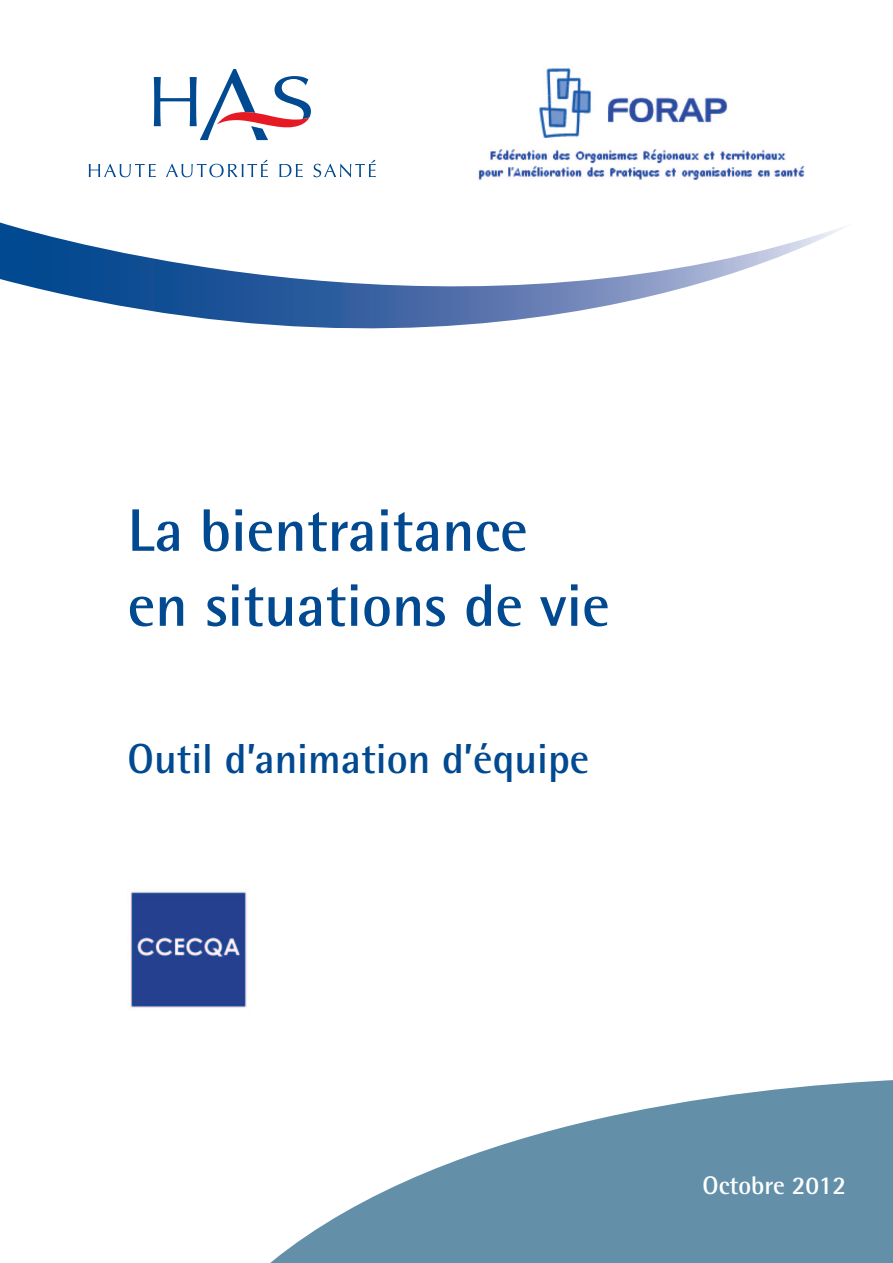
<style>
.page{position:relative;width:893px;height:1263px;background:#fff}
.page>*{position:absolute;margin:0;border:0;box-sizing:border-box;transform-origin:0 0}
.texte_courant{font:700 60px/75px "Rotis Semi Sans Std";color:#014990}
.texte_courant-2{font:700 42px "Rotis Semi Sans Std";color:#014990}
.t1{font:700 25.5px "Rotis Semi Sans Std";color:#fff}
</style>
<div class="page">
<svg style="left:270px;top:1080px;width:623px;height:183px;fill:#6390a8"></svg>
<svg style="left:89px;top:164px;width:67px;height:13px"></svg>
<svg style="left:166px;top:160px;width:102px;height:17px"></svg>
<svg style="left:279px;top:164px;width:24px;height:13px"></svg>
<svg style="left:313px;top:160px;width:63px;height:17px"></svg>
<svg style="left:154px;top:69px;width:157px;height:71px"></svg>
<svg style="left:0;top:222px;width:845px;height:107px"></svg>
<img style="left:478px;top:68px;width:327px;height:112px">
<img style="left:130px;top:891px;width:117px;height:117px">
<p class="texte_courant" style="left:128px;top:493px;width:484px">La bientraitance<br>en situations de vie</p>
<p class="texte_courant-2" style="left:128px;top:733px;width:463px">Outil d’animation d’équipe</p>
<p class="t1" style="left:703px;top:1170px;width:145px">Octobre 2012</p>
</div>
